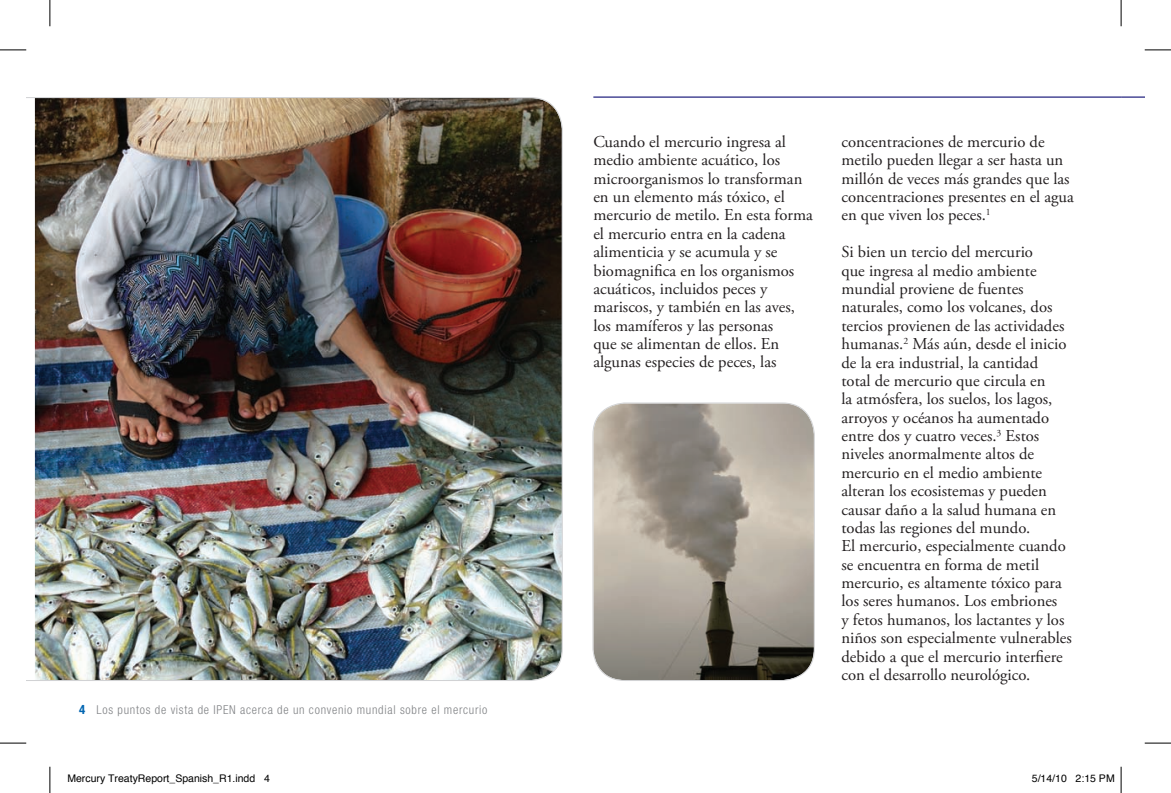
<style>
.page{position:relative;width:1171px;height:793px;background:#fff}
.page>*{position:absolute;margin:0;border:0;box-sizing:border-box;transform-origin:0 0}
.t1{font:16.62px/18.4px "Adobe Garamond Pro";color:#231f20}
.t2{font:300 condensed 12.25px "Helvetica Neue LT Std";letter-spacing:.06em;color:#808285}
.t3{font:10.5px "Helvetica";color:#000}
.s1{font-weight:700;font-size:12.78px;color:#0165b1}
</style>
<div class="page">
<hr style="left:1121px;top:96px;width:23px;height:2px;background:#303087">
<hr style="left:593px;top:96px;width:528px;height:2px;background:#303087">
<img style="left:594px;top:404px;width:220px;height:276px">
<div style="left:592px;top:402px;width:223px;height:279px;border:1px solid #d1d2d4;border-radius:32px"></div>
<img style="left:26px;top:97px;width:537px;height:584px">
<svg style="left:0;top:50px;width:26px;height:1px"></svg>
<svg style="left:1144px;top:50px;width:27px;height:1px"></svg>
<svg style="left:0;top:743px;width:26px;height:1px"></svg>
<svg style="left:1144px;top:743px;width:27px;height:1px"></svg>
<svg style="left:50px;top:0;width:1px;height:26px"></svg>
<svg style="left:50px;top:766px;width:1px;height:27px"></svg>
<svg style="left:1121px;top:0;width:1px;height:26px"></svg>
<svg style="left:1121px;top:766px;width:1px;height:27px"></svg>
<p class="t2" style="left:79px;top:702px;width:410px"><span class="s1">4</span> Los puntos de vista de IPEN acerca de un convenio mundial sobre el mercurio</p>
<p class="t1" style="left:593px;top:133px;width:221px">Cuando el mercurio ingresa al medio ambiente acuático, los microorganismos lo transforman en un elemento más tóxico, el mercurio de metilo. En esta forma el mercurio entra en la cadena alimenticia y se acumula y se biomagnifica en los organismos acuáticos, incluidos peces y mariscos, y también en las aves, los mamíferos y las personas<br>que se alimentan de ellos. En algunas especies de peces, las</p>
<p class="t1" style="left:841px;top:133px;width:234px">concentraciones de mercurio de metilo pueden llegar a ser hasta un millón de veces más grandes que las concentraciones presentes en el agua en que viven los peces.<sup>1</sup></p>
<p class="t1" style="left:841px;top:243px;width:232px">Si bien un tercio del mercurio<br>que ingresa al medio ambiente mundial proviene de fuentes naturales, como los volcanes, dos tercios provienen de las actividades humanas.<sup>2</sup> Más aún, desde el inicio de la era industrial, la cantidad<br>total de mercurio que circula en<br>la atmósfera, los suelos, los lagos, arroyos y océanos ha aumentado entre dos y cuatro veces.<sup>3</sup> Estos niveles anormalmente altos de mercurio en el medio ambiente alteran los ecosistemas y pueden causar daño a la salud humana en todas las regiones del mundo.<br>El mercurio, especialmente cuando se encuentra en forma de metil mercurio, es altamente tóxico para los seres humanos. Los embriones<br>y fetos humanos, los lactantes y los niños son especialmente vulnerables debido a que el mercurio interfiere con el desarrollo neurológico.</p>
<p class="t3" style="left:67px;top:770px;width:204px">Mercury TreatyReport_Spanish_R1.indd 4</p>
<p class="t3" style="left:1032px;top:770px;width:84px">5/14/10 2:15 PM</p>
</div>
